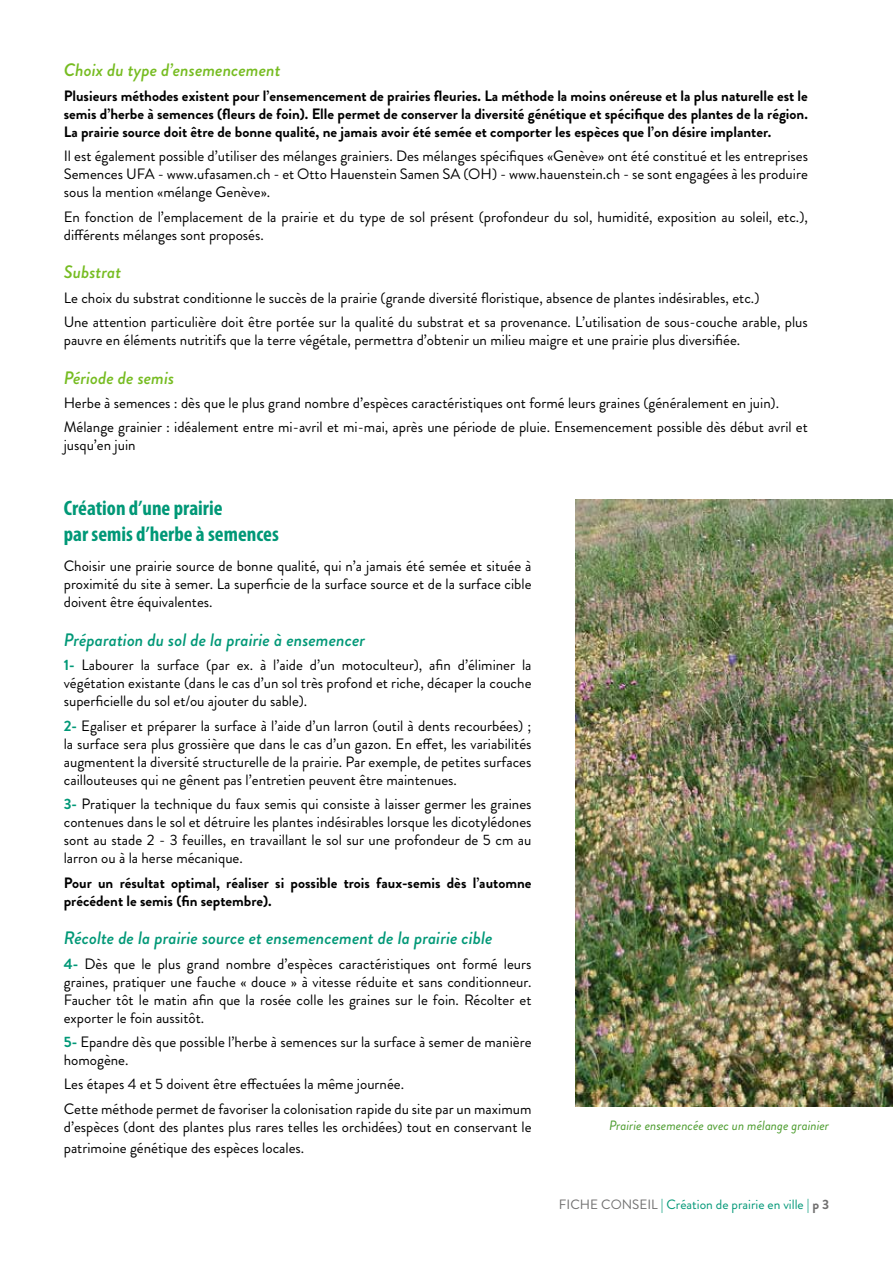
<style>
.page{position:relative;width:893px;height:1263px;background:#fff}
.page>*{position:absolute;margin:0;border:0;box-sizing:border-box;transform-origin:0 0}
.t1{font:700 condensed 21px/25.2px "Myriad Pro";color:#009877}
.t2{font:italic 500 18px "Brandon Grotesque";color:#009877}
.t3{font:italic 500 18px "Brandon Grotesque";color:#76bc21}
.t4{font:15px/18px "Brandon Grotesque";color:#000;text-align:justify}
.t5{font:700 15px/18px "Brandon Grotesque";color:#000;text-align:justify}
.t6{font:13.5px "Brandon Grotesque";color:#009877}
.t7{font:italic 13.5px "Brandon Grotesque";color:#4c9c2e}
.s1{font-weight:700;color:#009877}
.s2{color:#706f6f}
.s3{font-weight:700;color:#706f6f}
</style>
<div class="page">
<img style="left:575px;top:500px;width:318px;height:606px">
<p class="t3" style="left:64px;top:58px;width:218px">Choix du type d’ensemencement</p>
<p class="t5" style="left:64px;top:87px;width:746px">Plusieurs méthodes existent pour l’ensemencement de prairies fleuries. La méthode la moins onéreuse et la plus naturelle est le semis d’herbe à semences (fleurs de foin). Elle permet de conserver la diversité génétique et spécifique des plantes de la région.<br>La prairie source doit être de bonne qualité, ne jamais avoir été semée et comporter les espèces que l’on désire implanter.</p>
<p class="t4" style="left:64px;top:147px;width:746px">Il est également possible d’utiliser des mélanges grainiers. Des mélanges spécifiques «Genève» ont été constitué et les entreprises Semences UFA - www.ufasamen.ch - et Otto Hauenstein Samen SA (OH) - www.hauenstein.ch - se sont engagées à les produire sous la mention «mélange Genève».</p>
<p class="t4" style="left:64px;top:208px;width:746px">En fonction de l’emplacement de la prairie et du type de sol présent (profondeur du sol, humidité, exposition au soleil, etc.), différents mélanges sont proposés.</p>
<p class="t3" style="left:64px;top:259px;width:59px">Substrat</p>
<p class="t4" style="left:64px;top:285px;width:746px;line-height:24.3px">Le choix du substrat conditionne le succès de la prairie (grande diversité floristique, absence de plantes indésirables, etc.)<br>Une attention particulière doit être portée sur la qualité du substrat et sa provenance. L’utilisation de sous-couche arable, plus</p>
<p class="t4" style="left:64px;top:331px;width:678px">pauvre en éléments nutritifs que la terre végétale, permettra d’obtenir un milieu maigre et une prairie plus diversifiée.</p>
<p class="t3" style="left:64px;top:365px;width:112px">Période de semis</p>
<p class="t4" style="left:64px;top:391px;width:746px;line-height:24.3px">Herbe à semences : dès que le plus grand nombre d’espèces caractéristiques ont formé leurs graines (généralement en juin).<br>Mélange grainier : idéalement entre mi-avril et mi-mai, après une période de pluie. Ensemencement possible dès début avril et</p>
<p class="t4" style="left:64px;top:436px;width:73px">jusqu’en juin</p>
<h1 class="t1" style="left:64px;top:495px;width:217px">Création d’une prairie<br>par semis d’herbe à semences</h1>
<p class="t4" style="left:64px;top:557px;width:469px">Choisir une prairie source de bonne qualité, qui n’a jamais été semée et située à proximité du site à semer. La superficie de la surface source et de la surface cible doivent être équivalentes.</p>
<p class="t2" style="left:64px;top:627px;width:303px">Préparation du sol de la prairie à ensemencer</p>
<p class="t4" style="left:64px;top:656px;width:469px"><span class="s1">1-</span> Labourer la surface (par ex. à l’aide d’un motoculteur), afin d’éliminer la végétation existante (dans le cas d’un sol très profond et riche, décaper la couche superficielle du sol et/ou ajouter du sable).</p>
<p class="t4" style="left:64px;top:717px;width:469px"><span class="s1">2-</span> Egaliser et préparer la surface à l’aide d’un larron (outil à dents recourbées) ; la surface sera plus grossière que dans le cas d’un gazon. En effet, les variabilités augmentent la diversité structurelle de la prairie. Par exemple, de petites surfaces caillouteuses qui ne gênent pas l’entretien peuvent être maintenues.</p>
<p class="t4" style="left:64px;top:795px;width:469px"><span class="s1">3-</span> Pratiquer la technique du faux semis qui consiste à laisser germer les graines contenues dans le sol et détruire les plantes indésirables lorsque les dicotylédones sont au stade 2 - 3 feuilles, en travaillant le sol sur une profondeur de 5 cm au larron ou à la herse mécanique.</p>
<p class="t5" style="left:64px;top:873px;width:469px">Pour un résultat optimal, réaliser si possible trois faux-semis dès l’automne précédent le semis (fin septembre).</p>
<p class="t2" style="left:64px;top:925px;width:430px">Récolte de la prairie source et ensemencement de la prairie cible</p>
<p class="t4" style="left:64px;top:954px;width:469px"><span class="s1">4-</span> Dès que le plus grand nombre d’espèces caractéristiques ont formé leurs graines, pratiquer une fauche « douce » à vitesse réduite et sans conditionneur.<br>Faucher tôt le matin afin que la rosée colle les graines sur le foin. Récolter et exporter le foin aussitôt.</p>
<p class="t4" style="left:64px;top:1033px;width:469px"><span class="s1">5-</span> Epandre dès que possible l’herbe à semences sur la surface à semer de manière homogène.</p>
<p class="t4" style="left:64px;top:1072px;width:469px;line-height:24.3px">Les étapes 4 et 5 doivent être effectuées la même journée.<br>Cette méthode permet de favoriser la colonisation rapide du site par un maximum</p>
<p class="t4" style="left:64px;top:1116px;width:469px;line-height:21.6px">d’espèces (dont des plantes plus rares telles les orchidées) tout en conservant le patrimoine génétique des espèces locales.</p>
<p class="t7" style="left:609px;top:1116px;width:222px">Prairie ensemencée avec un mélange grainier</p>
<p class="t6" style="left:559px;top:1195px;width:272px"><span class="s2">FICHE CONSEIL</span> | Création de prairie en ville | <span class="s3">p 3</span></p>
</div>
